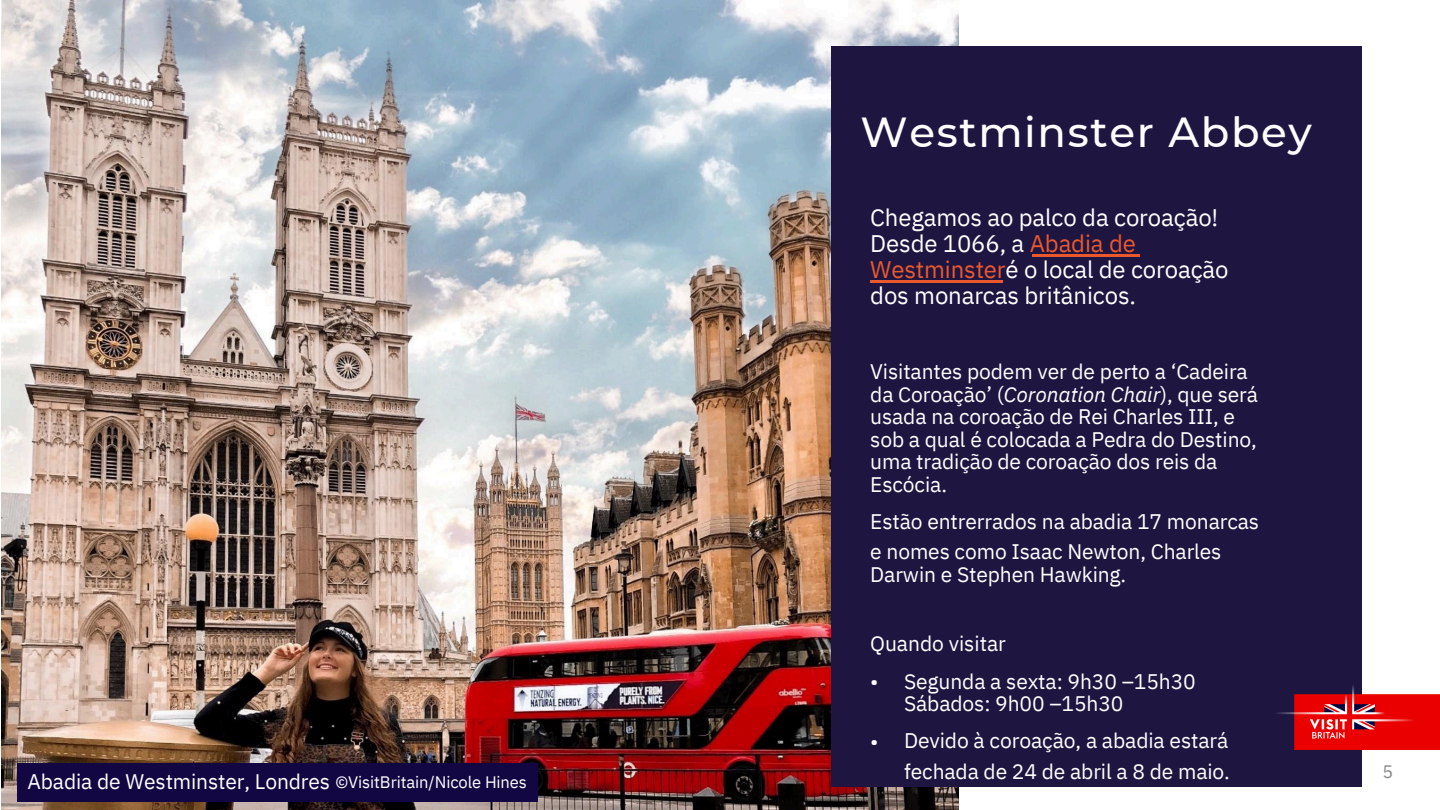
<style>
.page{position:relative;width:1440px;height:810px;background:#fff}
.page>*{position:absolute;margin:0;border:0;box-sizing:border-box;transform-origin:0 0}
.t1{font:500 42px "Montserrat";letter-spacing:.04em;color:#fff}
.t2{font:24px/25.8px "IBM Plex Sans";letter-spacing:-.005em;color:#fff}
.t3{font:21.15px "IBM Plex Sans";letter-spacing:-.005em;color:#fff}
.t4{font:21px/22.5px "IBM Plex Sans";letter-spacing:-.005em;color:#fff}
.t5{font:18px "IBM Plex Sans";color:#898989}
.t6{font:16.5px "IBM Plex Sans";letter-spacing:-.005em;color:#fff}
.s1{color:#ea592e}
.s2{font-style:italic}
</style>
<div class="page">
<img style="left:1px;top:0;width:958px;height:810px">
<div style="left:17px;top:764px;width:521px;height:38px;background:#120742"></div>
<div style="left:831px;top:46px;width:531px;height:740px;background:#1e1541"></div>
<img style="left:1277px;top:685px;width:162px;height:65px">
<hr style="left:870px;top:280px;width:133px;height:2px;background:#ea592e">
<hr style="left:1032px;top:254px;width:107px;height:3px;background:#ea592e">
<p class="t4" style="left:27px;top:770px;width:304px">Abadia de Westminster, Londres</p>
<p class="t6" style="left:335px;top:771px;width:193px">©VisitBritain/Nicole Hines</p>
<h3 class="t1" style="left:861px;top:106px;width:453px">Westminster Abbey</h3>
<p class="t2" style="left:870px;top:204px;width:360px">Chegamos ao palco da coroação!<br>Desde 1066, a <span class="s1">Abadia de<br>Westminster</span>é o local de coroação dos monarcas britânicos.</p>
<h2 class="t4" style="left:870px;top:360px;width:389px">Visitantes podem ver de perto a ‘Cadeira da Coroação’ (<span class="s2">Coronation Chair</span>), que será usada na coroação de Rei Charles III, e sob a qual é colocada a Pedra do Destino, uma tradição de coroação dos reis da Escócia.</h2>
<h2 class="t4" style="left:870px;top:506px;width:390px;line-height:30.3px">Estão entrerrados na abadia 17 monarcas e nomes como Isaac Newton, Charles</h2>
<h2 class="t4" style="left:870px;top:563px;width:258px">Darwin e Stephen Hawking.</h2>
<h3 class="t4" style="left:870px;top:632px;width:137px">Quando visitar</h3>
<h1 class="t4" style="left:870px;top:669px;width:10px">•</h1>
<p class="t4" style="left:904px;top:670px;width:293px">Segunda a sexta: 9h30 –15h30<br>Sábados: 9h00 –15h30</p>
<p class="t3" style="left:904px;top:727px;width:326px">Devido à coroação, a abadia estará</p>
<p class="t4" style="left:904px;top:760px;width:327px">fechada de 24 de abril a 8 de maio.</p>
<h3 class="t3" style="left:870px;top:727px;width:10px">•</h3>
<p class="t5" style="left:1383px;top:760px;width:12px">5</p>
</div>
